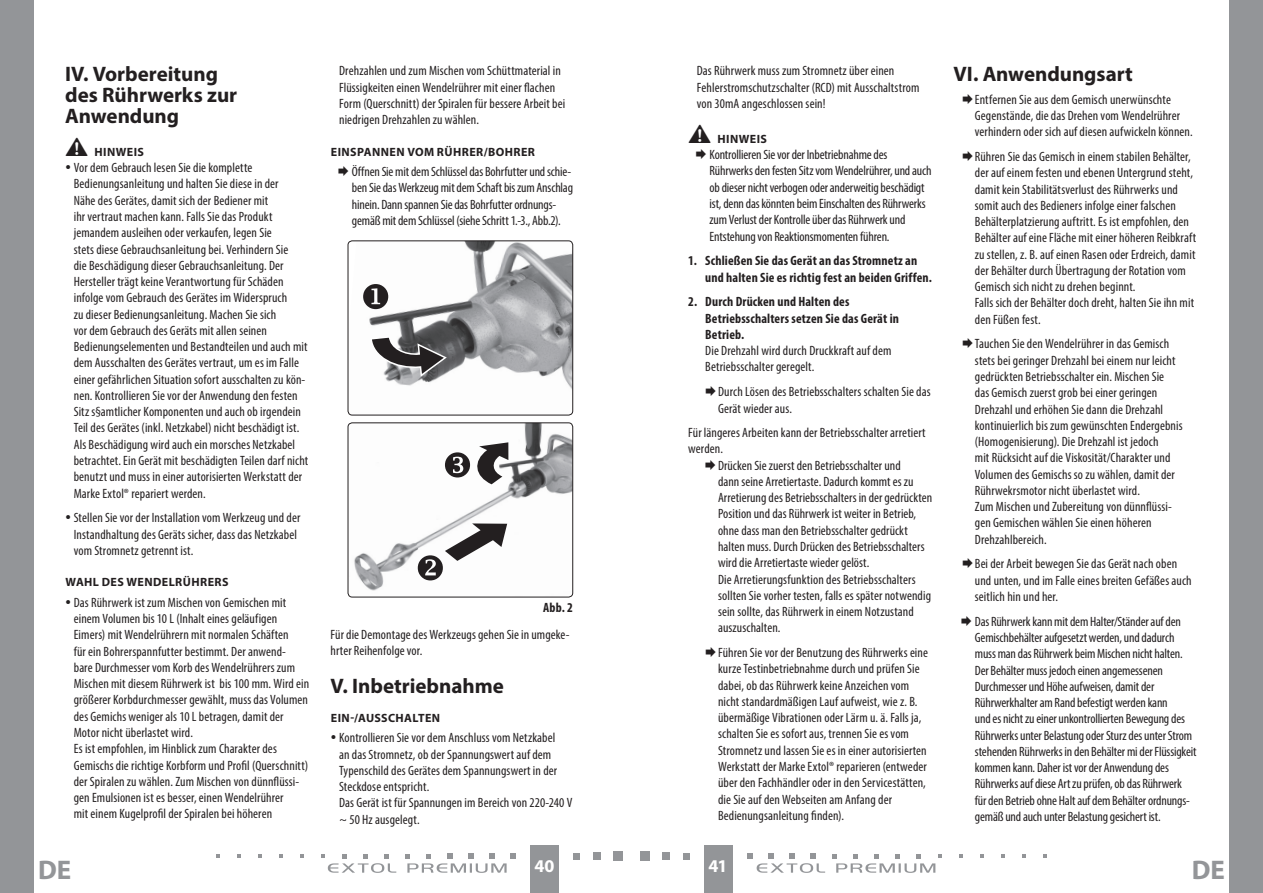
<style>
.page{position:relative;width:1263px;height:893px;background:#fff}
.page>*{position:absolute;margin:0;border:0;box-sizing:border-box;transform-origin:0 0}
.t1{font:700 27px "Myriad Pro";color:#939598}
.oddíl{font:700 21px/21px "Myriad Pro";color:#231f20}
.t2{font:700 18px "Myriad Pro";color:#fff}
.Normální{font:condensed 13.5px/16.2px "Myriad Pro";letter-spacing:.005em;color:#231f20}
.Normální-2{font:condensed 13.5px/16.2px "Myriad Pro";letter-spacing:-.015em;color:#231f20}
.body_číslované{font:700 condensed 13.5px/16.2px "Myriad Pro";letter-spacing:.01em;color:#231f20}
.subtitulek{font:700 12px "Myriad Pro";letter-spacing:.035em;color:#231f20}
.s1{font-weight:400}
</style>
<div class="page">
<div style="left:0;top:0;width:34px;height:893px;background:#939598"></div>
<div style="left:1229px;top:0;width:34px;height:893px;background:#939598"></div>
<div style="left:704px;top:844px;width:29px;height:49px;background:#939598"></div>
<div style="left:530px;top:844px;width:28px;height:49px;background:#939598"></div>
<div style="left:640px;top:851px;width:9px;height:10px;background:#939598"></div>
<div style="left:662px;top:852px;width:8px;height:8px;background:#939598"></div>
<div style="left:683px;top:853px;width:7px;height:6px;background:#939598"></div>
<svg style="left:959px;top:854px;width:4px;height:4px"></svg>
<svg style="left:980px;top:854px;width:4px;height:4px"></svg>
<svg style="left:1001px;top:854px;width:4px;height:4px"></svg>
<svg style="left:1022px;top:854px;width:4px;height:4px"></svg>
<svg style="left:1043px;top:854px;width:4px;height:4px"></svg>
<svg style="left:747px;top:853px;width:195px;height:20px"></svg>
<div style="left:614px;top:851px;width:9px;height:10px;background:#939598"></div>
<div style="left:593px;top:852px;width:8px;height:8px;background:#939598"></div>
<svg style="left:573px;top:853px;width:6px;height:6px"></svg>
<svg style="left:300px;top:854px;width:4px;height:4px"></svg>
<svg style="left:279px;top:854px;width:4px;height:4px"></svg>
<svg style="left:258px;top:854px;width:4px;height:4px"></svg>
<svg style="left:237px;top:854px;width:4px;height:4px"></svg>
<svg style="left:216px;top:854px;width:4px;height:4px"></svg>
<svg style="left:321px;top:853px;width:195px;height:20px"></svg>
<img style="left:348px;top:241px;width:225px;height:174px">
<div style="left:348px;top:240px;width:225px;height:175px;border:1px solid #231f20;border-radius:4px"></div>
<svg style="left:363px;top:284px;width:25px;height:25px"></svg>
<svg style="left:369px;top:335px;width:79px;height:43px"></svg>
<img style="left:348px;top:423px;width:225px;height:174px">
<div style="left:348px;top:422px;width:225px;height:175px;border:1px solid #231f20;border-radius:4px"></div>
<svg style="left:418px;top:512px;width:104px;height:68px"></svg>
<svg style="left:445px;top:442px;width:63px;height:42px"></svg>
<p class="oddíl" style="left:65px;top:63px;width:173px">IV. Vorbereitung des Rührwerks zur<br>Anwendung</p>
<p class="subtitulek" style="left:65px;top:144px;width:80px">• HINWEIS</p>
<p class="Normální" style="left:74px;top:159px;width:236px">Vor dem Gebrauch lesen Sie die komplette Bedienungsanleitung und halten Sie diese in der<br>Nähe des Gerätes, damit sich der Bediener mit<br>ihr vertraut machen kann. Falls Sie das Produkt jemandem ausleihen oder verkaufen, legen Sie<br>stets diese Gebrauchsanleitung bei. Verhindern Sie<br>die Beschädigung dieser Gebrauchsanleitung. Der Hersteller trägt keine Verantwortung für Schäden infolge vom Gebrauch des Gerätes im Widerspruch<br>zu dieser Bedienungsanleitung. Machen Sie sich<br>vor dem Gebrauch des Geräts mit allen seinen Bedienungselementen und Bestandteilen und auch mit dem Ausschalten des Gerätes vertraut, um es im Falle einer gefährlichen Situation sofort ausschalten zu kön&shy;nen. Kontrollieren Sie vor der Anwendung den festen Sitz s§amtlicher Komponenten und auch ob irgendein Teil des Gerätes (inkl. Netzkabel) nicht beschädigt ist.<br>Als Beschädigung wird auch ein morsches Netzkabel betrachtet. Ein Gerät mit beschädigten Teilen darf nicht benutzt und muss in einer autorisierten Werkstatt der Marke Extol® repariert werden.</p>
<p class="Normální" style="left:74px;top:510px;width:228px">Stellen Sie vor der Installation vom Werkzeug und der<br>Instandhaltung des Geräts sicher, dass das Netzkabel vom Stromnetz getrennt ist.</p>
<p class="subtitulek" style="left:65px;top:574px;width:165px">WAHL DES WENDELRÜHRERS</p>
<p class="Normální" style="left:74px;top:594px;width:237px">Das Rührwerk ist zum Mischen von Gemischen mit einem Volumen bis 10 L (Inhalt eines geläufigen Eimers) mit Wendelrührern mit normalen Schäften<br>für ein Bohrerspannfutter bestimmt. Der anwend-<br>bare Durchmesser vom Korb des Wendelrührers zum Mischen mit diesem Rührwerk ist bis 100 mm. Wird ein größerer Korbdurchmesser gewählt, muss das Volumen des Gemichs weniger als 10 L betragen, damit der Motor nicht überlastet wird.<br>Es ist empfohlen, im Hinblick zum Charakter des Gemischs die richtige Korbform und Profil (Querschnitt) der Spiralen zu wählen. Zum Mischen von dünnflüssi&shy;gen Emulsionen ist es besser, einen Wendelrührer<br>mit einem Kugelprofil der Spiralen bei höheren</p>
<p class="Normální" style="left:339px;top:63px;width:228px">Drehzahlen und zum Mischen vom Schüttmaterial in Flüssigkeiten einen Wendelrührer mit einer flachen Form (Querschnitt) der Spiralen für bessere Arbeit bei niedrigen Drehzahlen zu wählen.</p>
<p class="subtitulek" style="left:331px;top:144px;width:206px">EINSPANNEN VOM RÜHRER/BOHRER</p>
<p class="Normální-2" style="left:352px;top:163px;width:223px">Öffnen Sie mit dem Schlüssel das Bohrfutter und schie&shy;ben Sie das Werkzeug mit dem Schaft bis zum Anschlag hinein. Dann spannen Sie das Bohrfutter ordnungs&shy;gemäß mit dem Schlüssel (siehe Schritt 1.-3., Abb.2).</p>
<p class="body_číslované" style="left:543px;top:600px;width:31px">Abb. 2</p>
<p class="Normální" style="left:331px;top:626px;width:240px">Für die Demontage des Werkzeugs gehen Sie in umgeke&shy;hrter Reihenfolge vor.</p>
<p class="oddíl" style="left:331px;top:674px;width:175px">V. Inbetriebnahme</p>
<p class="subtitulek" style="left:331px;top:710px;width:111px">EIN-/AUSSCHALTEN</p>
<p class="Normální" style="left:339px;top:730px;width:235px">Kontrollieren Sie vor dem Anschluss vom Netzkabel<br>an das Stromnetz, ob der Spannungswert auf dem Typenschild des Gerätes dem Spannungswert in der Steckdose entspricht.<br>Das Gerät ist für Spannungen im Bereich von 220-240 V ~ 50 Hz ausgelegt.</p>
<p class="Normální" style="left:697px;top:63px;width:224px">Das Rührwerk muss zum Stromnetz über einen<br>Fehlerstromschutzschalter (RCD) mit Ausschaltstrom von 30mA angeschlossen sein!</p>
<p class="subtitulek" style="left:688px;top:131px;width:80px">• HINWEIS</p>
<p class="Normální-2" style="left:709px;top:146px;width:223px">Kontrollieren Sie vor der Inbetriebnahme des Rührwerks den festen Sitz vom Wendelrührer, und auch ob dieser nicht verbogen oder anderweitig beschädigt ist, denn das könnten beim Einschalten des Rührwerks zum Verlust der Kontrolle über das Rührwerk und Entstehung von Reaktionsmomenten führen.</p>
<p class="body_číslované" style="left:705px;top:252px;width:228px;text-indent:-17px">1. Schließen Sie das Gerät an das Stromnetz an und halten Sie es richtig fest an beiden Griffen.</p>
<p class="body_číslované" style="left:705px;top:293px;width:195px;text-indent:-17px">2. Durch Drücken und Halten des<br>Betriebsschalters setzen Sie das Gerät in<br>Betrieb.<br><span class="s1">Die Drehzahl wird durch Druckkraft auf dem<br>Betriebsschalter geregelt.</span></p>
<p class="Normální" style="left:718px;top:383px;width:214px">Durch Lösen des Betriebsschalters schalten Sie das<br>Gerät wieder aus.</p>
<p class="Normální" style="left:688px;top:424px;width:239px">Für längeres Arbeiten kann der Betriebsschalter arretiert werden.</p>
<p class="Normální" style="left:718px;top:457px;width:216px">Drücken Sie zuerst den Betriebsschalter und<br>dann seine Arretiertaste. Dadurch kommt es zu Arretierung des Betriebsschalters in der gedrückten Position und das Rührwerk ist weiter in Betrieb, ohne dass man den Betriebsschalter gedrückt halten muss. Durch Drücken des Betriebsschalters wird die Arretiertaste wieder gelöst.<br>Die Arretierungsfunktion des Betriebsschalters sollten Sie vorher testen, falls es später notwendig sein sollte, das Rührwerk in einem Notzustand auszuschalten.</p>
<p class="Normální" style="left:718px;top:644px;width:211px">Führen Sie vor der Benutzung des Rührwerks eine kurze Testinbetriebnahme durch und prüfen Sie dabei, ob das Rührwerk keine Anzeichen vom nicht standardmäßigen Lauf aufweist, wie z. B. übermäßige Vibrationen oder Lärm u. ä. Falls ja, schalten Sie es sofort aus, trennen Sie es vom Stromnetz und lassen Sie es in einer autorisierten Werkstatt der Marke Extol® reparieren (entweder über den Fachhändler oder in den Servicestätten, die Sie auf den Webseiten am Anfang der Bedienungsanleitung finden).</p>
<p class="oddíl" style="left:954px;top:63px;width:181px">VI. Anwendungsart</p>
<p class="Normální" style="left:975px;top:91px;width:219px">Entfernen Sie aus dem Gemisch unerwünschte<br>Gegenstände, die das Drehen vom Wendelrührer verhindern oder sich auf diesen aufwickeln können.</p>
<p class="Normální" style="left:975px;top:148px;width:223px">Rühren Sie das Gemisch in einem stabilen Behälter, der auf einem festen und ebenen Untergrund steht, damit kein Stabilitätsverlust des Rührwerks und somit auch des Bedieners infolge einer falschen Behälterplatzierung auftritt. Es ist empfohlen, den Behälter auf eine Fläche mit einer höheren Reibkraft zu stellen, z. B. auf einen Rasen oder Erdreich, damit der Behälter durch Übertragung der Rotation vom Gemisch sich nicht zu drehen beginnt.<br>Falls sich der Behälter doch dreht, halten Sie ihn mit den Füßen fest.</p>
<p class="Normální" style="left:975px;top:336px;width:209px">Tauchen Sie den Wendelrührer in das Gemisch stets bei geringer Drehzahl bei einem nur leicht gedrückten Betriebsschalter ein. Mischen Sie<br>das Gemisch zuerst grob bei einer geringen Drehzahl und erhöhen Sie dann die Drehzahl kontinuierlich bis zum gewünschten Endergebnis (Homogenisierung). Die Drehzahl ist jedoch<br>mit Rücksicht auf die Viskosität/Charakter und Volumen des Gemischs so zu wählen, damit der Rührwekrsmotor nicht überlastet wird.<br>Zum Mischen und Zubereitung von dünnflüssi&shy;gen Gemischen wählen Sie einen höheren Drehzahlbereich.</p>
<p class="Normální" style="left:975px;top:556px;width:218px">Bei der Arbeit bewegen Sie das Gerät nach oben und unten, und im Falle eines breiten Gefäßes auch seitlich hin und her.</p>
<p class="Normální-2" style="left:975px;top:613px;width:223px">Das Rührwerk kann mit dem Halter/Ständer auf den Gemischbehälter aufgesetzt werden, und dadurch muss man das Rührwerk beim Mischen nicht halten.<br>Der Behälter muss jedoch einen angemessenen Durchmesser und Höhe aufweisen, damit der Rührwerkhalter am Rand befestigt werden kann<br>und es nicht zu einer unkontrollierten Bewegung des Rührwerks unter Belastung oder Sturz des unter Strom stehenden Rührwerks in den Behälter mi der Flüssigkeit kommen kann. Daher ist vor der Anwendung des Rührwerks auf diese Art zu prüfen, ob das Rührwerk für den Betrieb ohne Halt auf dem Behälter ordnungs&shy;gemäß und auch unter Belastung gesichert ist.</p>
<h1 class="t1" style="left:38px;top:852px;width:35px">DE</h1>
<h3 class="t2" style="left:534px;top:855px;width:22px">40</h3>
<h3 class="t2" style="left:709px;top:855px;width:20px">41</h3>
<h1 class="t1" style="left:1192px;top:852px;width:35px">DE</h1>
</div>
